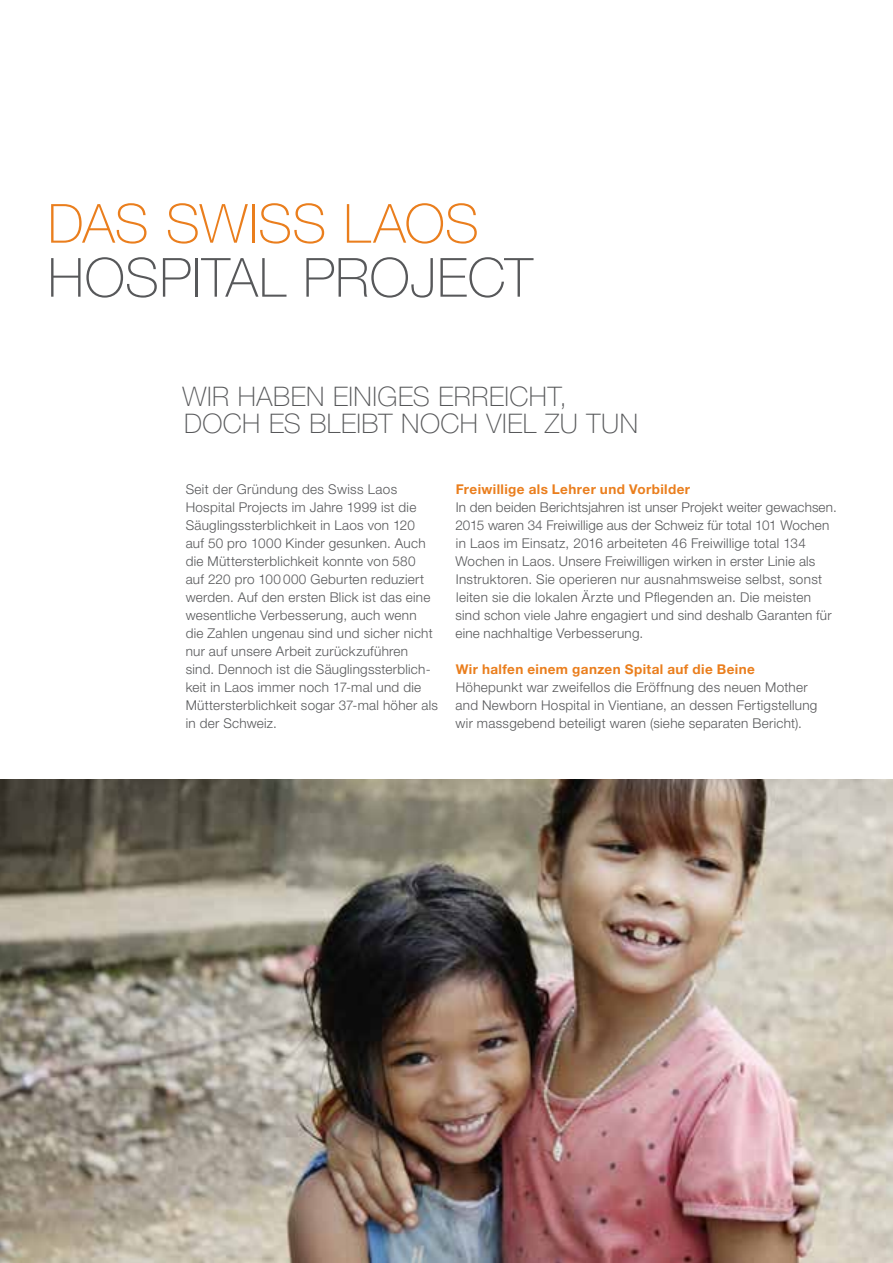
<style>
.page{position:relative;width:893px;height:1263px;background:#fff}
.page>*{position:absolute;margin:0;border:0;box-sizing:border-box;transform-origin:0 0}
.t1{font:100 54px "Helvetica Neue LT Std";letter-spacing:.01em;color:#57585a}
.t2{font:100 54px "Helvetica Neue LT Std";color:#ea7e1d}
.t3{font:100 27px/27px "Helvetica Neue LT Std";letter-spacing:.02em;color:#57585a}
.t4{font:300 13.5px/18px "Helvetica Neue LT Std";letter-spacing:.02em;color:#57585a}
.t5{font:700 13.5px "Helvetica Neue LT Std";letter-spacing:.03em;color:#ea7e1d}
</style>
<div class="page">
<img style="left:0;top:779px;width:893px;height:484px">
<h1 class="t2" style="left:48px;top:193px;width:433px">DAS SWISS LAOS</h1>
<h1 class="t1" style="left:48px;top:247px;width:487px">HOSPITAL PROJECT</h1>
<h2 class="t3" style="left:182px;top:383px;width:457px">WIR HABEN EINIGES ERREICHT,<br>DOCH ES BLEIBT NOCH VIEL ZU TUN</h2>
<p class="t4" style="left:186px;top:480px;width:254px">Seit der Gründung des Swiss Laos Hospital Projects im Jahre 1999 ist die Säuglingssterblichkeit in Laos von 120<br>auf 50 pro 1000 Kinder gesunken. Auch die Müttersterblichkeit konnte von 580<br>auf 220 pro 100 000 Geburten reduziert werden. Auf den ersten Blick ist das eine wesentliche Verbesserung, auch wenn<br>die Zahlen ungenau sind und sicher nicht nur auf unsere Arbeit zurückzuführen sind. Dennoch ist die Säuglingssterblich&shy;keit in Laos immer noch 17-mal und die Müttersterblichkeit sogar 37-mal höher als in der Schweiz.</p>
<p class="t5" style="left:456px;top:481px;width:236px">Freiwillige als Lehrer und Vorbilder</p>
<p class="t4" style="left:455px;top:498px;width:383px">In den beiden Berichtsjahren ist unser Projekt weiter gewachsen.<br>2015 waren 34 Freiwillige aus der Schweiz für total 101 Wochen in Laos im Einsatz, 2016 arbeiteten 46 Freiwillige total 134<br>Wochen in Laos. Unsere Freiwilligen wirken in erster Linie als Instruktoren. Sie operieren nur ausnahmsweise selbst, sonst leiten sie die lokalen Ärzte und Pflegenden an. Die meisten sind schon viele Jahre engagiert und sind deshalb Garanten für eine nachhaltige Verbesserung.</p>
<p class="t5" style="left:456px;top:661px;width:301px">Wir halfen einem ganzen Spital auf die Beine</p>
<p class="t4" style="left:456px;top:678px;width:363px">Höhepunkt war zweifellos die Eröffnung des neuen Mother and Newborn Hospital in Vientiane, an dessen Fertigstellung wir massgebend beteiligt waren (siehe separaten Bericht).</p>
</div>
